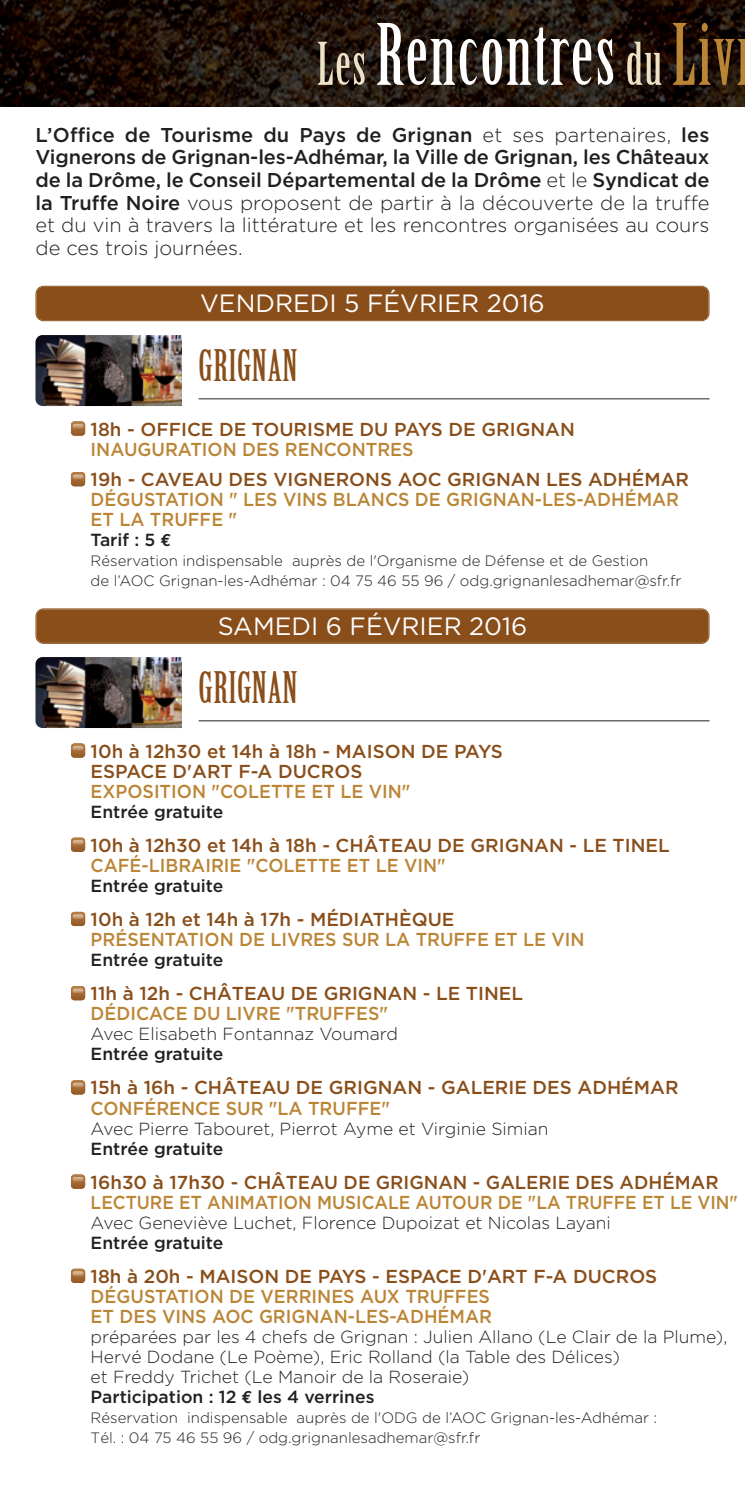
<style>
.page{position:relative;width:745px;height:1489px;background:#fff}
.page>*{position:absolute;margin:0;border:0;box-sizing:border-box;transform-origin:0 0}
.t1{font:82.5px "Birch Std";letter-spacing:.025em;color:#fff}
.t2{font:42.5px "Birch Std";letter-spacing:.015em;color:#894e1a}
.t3{font:25px "Gotham HTF";color:#fff}
.t4{font:500 20px/22.5px "Gotham HTF";letter-spacing:-.005em;color:#231f20;text-align:justify}
.t5{font:500 18.75px/20px "Gotham HTF";color:#894e1a}
.t6{font:500 18.75px/20px "Gotham HTF";color:#bb8536;scale:.95 1}
.t7{font:500 18.75px "Gotham HTF";color:#bb8536;scale:.92 1}
.t8{font:300 17.5px/20px "Gotham HTF";color:#231f20}
.t9{font:500 17.5px "Gotham HTF";color:#231f20}
.t10{font:300 15px/20px "Gotham HTF";color:#231f20}
.s1{font-size:57.5px;color:#ede1c6}
.s2{color:#bb8536}
.s3{font-weight:300}
.s4{font-family:"Euro Mono";font-weight:700}
.s5{font-weight:500}
</style>
<div class="page">
<img style="left:0;top:0;width:744px;height:106px">
<div style="left:36px;top:287px;width:672px;height:33px;background:#894e1a;border-radius:7px"></div>
<div style="left:35px;top:286px;width:674px;height:35px;border:2px solid #894e1a;border-radius:8px"></div>
<svg style="left:71px;top:421px;width:14px;height:14px"></svg>
<svg style="left:73px;top:424px;width:10px;height:4px"></svg>
<svg style="left:71px;top:472px;width:14px;height:14px"></svg>
<svg style="left:73px;top:474px;width:10px;height:5px"></svg>
<hr style="left:198px;top:398px;width:511px;height:1px;background:#231f20">
<img style="left:36px;top:335px;width:145px;height:71px">
<svg style="left:71px;top:1268px;width:14px;height:14px"></svg>
<svg style="left:73px;top:1271px;width:10px;height:4px"></svg>
<svg style="left:71px;top:1174px;width:14px;height:14px"></svg>
<svg style="left:73px;top:1176px;width:10px;height:5px"></svg>
<svg style="left:71px;top:1080px;width:14px;height:14px"></svg>
<svg style="left:73px;top:1082px;width:10px;height:5px"></svg>
<svg style="left:71px;top:986px;width:14px;height:14px"></svg>
<svg style="left:73px;top:988px;width:10px;height:5px"></svg>
<svg style="left:71px;top:911px;width:14px;height:15px"></svg>
<svg style="left:73px;top:914px;width:10px;height:4px"></svg>
<svg style="left:71px;top:837px;width:14px;height:14px"></svg>
<svg style="left:73px;top:840px;width:10px;height:4px"></svg>
<svg style="left:71px;top:743px;width:14px;height:14px"></svg>
<svg style="left:73px;top:745px;width:10px;height:5px"></svg>
<hr style="left:198px;top:720px;width:511px;height:1px;background:#231f20">
<img style="left:36px;top:657px;width:145px;height:71px">
<div style="left:36px;top:609px;width:672px;height:34px;background:#894e1a;border-radius:7px"></div>
<div style="left:35px;top:608px;width:674px;height:36px;border:2px solid #894e1a;border-radius:8px"></div>
<h1 class="t1" style="left:317px;top:23px;width:419px"><span class="s1">Les</span>Rencontres <span class="s1">du</span> <span class="s2">Liv</span></h1>
<p class="t4" style="left:35px;top:125px;width:675px">L’Office de Tourisme du Pays de Grignan <span class="s3">et ses partenaires,</span> les Vignerons de Grignan-les-Adhémar, la Ville de Grignan, les Châteaux de la Drôme, le Conseil Départemental de la Drôme <span class="s3">et le</span> Syndicat de la Truffe Noire <span class="s3">vous proposent de partir à la découverte de la truffe et du vin à travers la littérature et les rencontres organisées au cours de ces trois journées.</span></p>
<h3 class="t3" style="left:200px;top:294px;width:346px">VENDREDI 5 FÉVRIER 2016</h3>
<h2 class="t2" style="left:198px;top:349px;width:100px">GRIGNAN</h2>
<p class="t5" style="left:91px;top:420px;width:485px">18h - OFFICE DE TOURISME DU PAYS DE GRIGNAN</p>
<p class="t6" style="left:91px;top:440px;width:341px">INAUGURATION DES RENCONTRES</p>
<p class="t5" style="left:91px;top:471px;width:599px">19h - CAVEAU DES VIGNERONS AOC GRIGNAN LES ADHÉMAR</p>
<p class="t6" style="left:91px;top:491px;width:620px">DÉGUSTATION " LES VINS BLANCS DE GRIGNAN-LES-ADHÉMAR<br>ET LA TRUFFE "</p>
<p class="t9" style="left:91px;top:534px;width:82px">Tarif : 5 <span class="s4">€</span></p>
<p class="t10" style="left:91px;top:552px;width:592px">Réservation indispensable auprès de l'Organisme de Défense et de Gestion<br>de l’AOC Grignan-les-Adhémar : 04 75 46 55 96 / odg.grignanlesadhemar@sfr.fr</p>
<h3 class="t3" style="left:217px;top:616px;width:311px">SAMEDI 6 FÉVRIER 2016</h3>
<h2 class="t2" style="left:198px;top:670px;width:100px">GRIGNAN</h2>
<p class="t5" style="left:91px;top:742px;width:413px">10h à 12h30 et 14h à 18h - MAISON DE PAYS<br>ESPACE D'ART F-A DUCROS</p>
<p class="t6" style="left:91px;top:782px;width:338px">EXPOSITION "COLETTE ET LE VIN"</p>
<p class="t9" style="left:91px;top:805px;width:134px">Entrée gratuite</p>
<p class="t5" style="left:91px;top:836px;width:580px">10h à 12h30 et 14h à 18h - CHÂTEAU DE GRIGNAN - LE TINEL</p>
<p class="t6" style="left:91px;top:856px;width:375px">CAFÉ-LIBRAIRIE "COLETTE ET LE VIN"</p>
<p class="t9" style="left:91px;top:879px;width:134px">Entrée gratuite</p>
<p class="t5" style="left:91px;top:910px;width:365px">10h à 12h et 14h à 17h - MÉDIATHÈQUE</p>
<p class="t6" style="left:91px;top:930px;width:521px">PRÉSENTATION DE LIVRES SUR LA TRUFFE ET LE VIN</p>
<p class="t9" style="left:91px;top:953px;width:134px">Entrée gratuite</p>
<p class="t5" style="left:91px;top:985px;width:433px">11h à 12h - CHÂTEAU DE GRIGNAN - LE TINEL</p>
<p class="t6" style="left:91px;top:1005px;width:314px">DÉDICACE DU LIVRE "TRUFFES"</p>
<p class="t8" style="left:91px;top:1025px;width:309px">Avec Elisabeth Fontannaz Voumard</p>
<p class="t9" style="left:91px;top:1047px;width:134px">Entrée gratuite</p>
<p class="t5" style="left:91px;top:1079px;width:589px">15h à 16h - CHÂTEAU DE GRIGNAN - GALERIE DES ADHÉMAR</p>
<p class="t6" style="left:91px;top:1099px;width:316px">CONFÉRENCE SUR "LA TRUFFE"</p>
<p class="t8" style="left:91px;top:1119px;width:459px">Avec Pierre Tabouret, Pierrot Ayme et Virginie Simian</p>
<p class="t9" style="left:91px;top:1142px;width:134px">Entrée gratuite</p>
<p class="t5" style="left:91px;top:1173px;width:629px">16h30 à 17h30 - CHÂTEAU DE GRIGNAN - GALERIE DES ADHÉMAR</p>
<p class="t7" style="left:91px;top:1195px;width:704px">LECTURE ET ANIMATION MUSICALE AUTOUR DE "LA TRUFFE ET LE VIN"</p>
<p class="t8" style="left:91px;top:1213px;width:521px">Avec Geneviève Luchet, Florence Dupoizat et Nicolas Layani</p>
<p class="t9" style="left:91px;top:1236px;width:134px">Entrée gratuite</p>
<p class="t5" style="left:91px;top:1267px;width:567px">18h à 20h - MAISON DE PAYS - ESPACE D'ART F-A DUCROS</p>
<p class="t6" style="left:91px;top:1287px;width:423px">DÉGUSTATION DE VERRINES AUX TRUFFES<br>ET DES VINS AOC GRIGNAN-LES-ADHÉMAR</p>
<p class="t8" style="left:91px;top:1327px;width:637px">préparées par les 4 chefs de Grignan : Julien Allano (Le Clair de la Plume), Hervé Dodane (Le Poème), Eric Rolland (la Table des Délices)<br>et Freddy Trichet (Le Manoir de la Roseraie)<br><span class="s5">Participation : 12</span> <span class="s4">€</span> <span class="s5">les 4 verrines</span></p>
<p class="t10" style="left:91px;top:1408px;width:567px">Réservation indispensable auprès de l'ODG de l’AOC Grignan-les-Adhémar :<br>Tél. : 04 75 46 55 96 / odg.grignanlesadhemar@sfr.fr</p>
</div>
